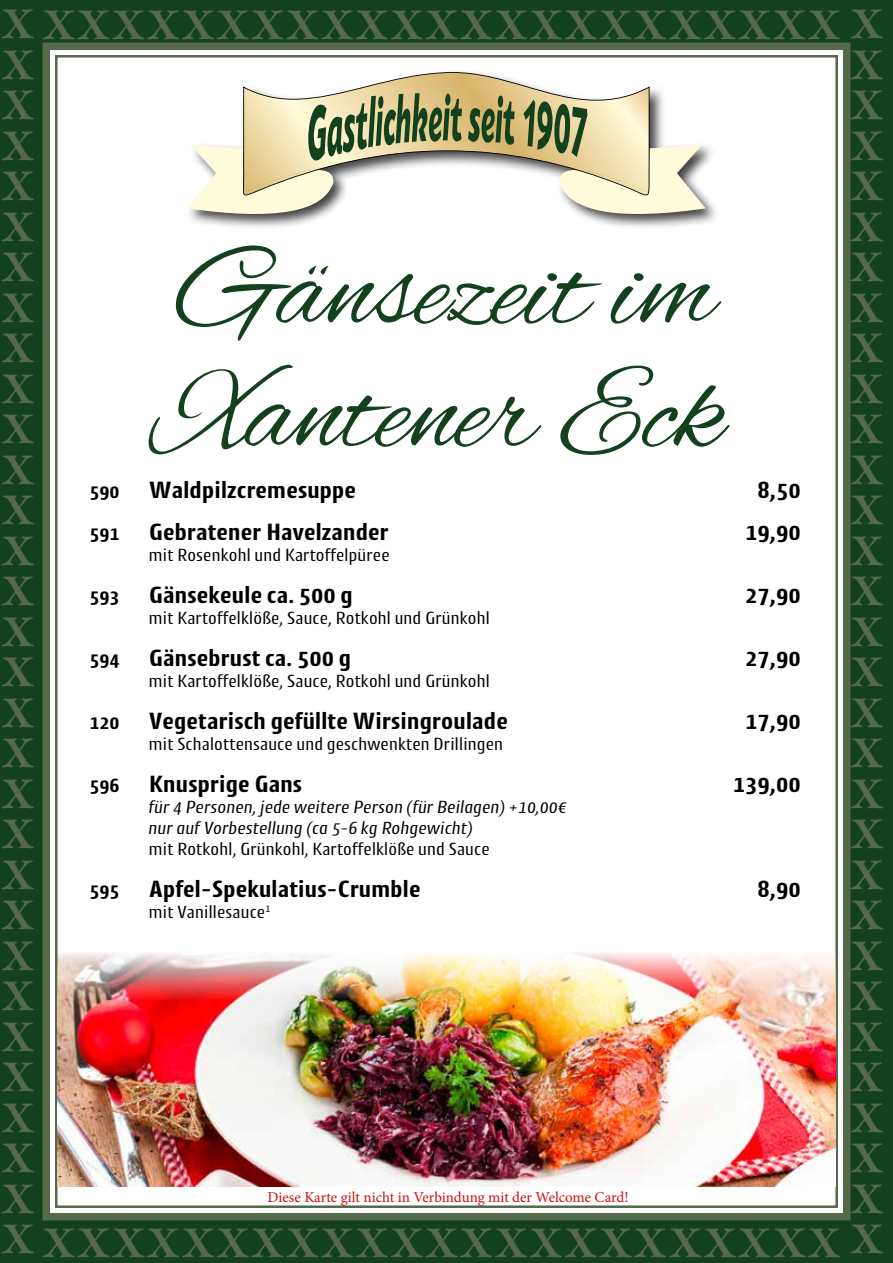
<style>
.page{position:relative;width:893px;height:1263px;background:#14411d}
.page>*{position:absolute;margin:0;border:0;box-sizing:border-box;transform-origin:0 0}
.t1{font:120px/123px "Alex Brush";color:#14411d}
.t2{font:700 45px/40.5px "Garamond Premr Pro";letter-spacing:.05em;color:#546a49;text-align:justify}
.t3{font:700 24px "Cantiga";color:#000}
.t4{font:18px "Cantiga";color:#000}
.t5{font:italic 18px/21px "Cantiga";color:#000}
.t6{font:15px "Minion Pro";color:#cd1013}
.s1{font-size:19.5px}
</style>
<div class="page">
<div style="left:42px;top:42px;width:809px;height:1179px;background:#fff"></div>
<div style="left:185px;top:68px;width:536px;height:162px;background:#000;opacity:.75"></div>
<svg style="left:243px;top:72px;width:406px;height:21px;background:#eee5d2"></svg>
<svg style="left:187px;top:93px;width:519px;height:121px;background:#d4d1b6"></svg>
<img style="left:58px;top:950px;width:777px;height:237px">
<h2 class="t2" style="left:1px;top:5px;width:883px">XXXXXXXXXXXXXXXXXXXXXXXX X</h2>
<h2 class="t2" style="left:1px;top:45px;width:34px">X X X X X X X X X X X X X X X X X X X X X X X X X X X X X X</h2>
<h2 class="t2" style="left:850px;top:45px;width:34px">X X X X X X X X X X X X X X X X X X X X X X X X X X X X X X</h2>
<h1 class="t1" style="left:169px;top:237px;width:557px">Gänsezeit im<br>Xantener Eck</h1>
<h3 class="t3" style="left:89px;top:475px;width:268px"><span class="s1">590</span> Waldpilzcremesuppe</h3>
<h3 class="t3" style="left:757px;top:475px;width:45px">8,50</h3>
<h3 class="t3" style="left:89px;top:517px;width:301px"><span class="s1">591</span> Gebratener Havelzander</h3>
<h3 class="t3" style="left:745px;top:517px;width:57px">19,90</h3>
<p class="t4" style="left:149px;top:544px;width:242px">mit Rosenkohl und Kartoffelpüree</p>
<h3 class="t3" style="left:89px;top:580px;width:265px"><span class="s1">593</span> Gänsekeule ca. 500 g</h3>
<h3 class="t3" style="left:745px;top:580px;width:57px">27,90</h3>
<p class="t4" style="left:149px;top:607px;width:342px">mit Kartoffelklöße, Sauce, Rotkohl und Grünkohl</p>
<h3 class="t3" style="left:89px;top:643px;width:263px"><span class="s1">594</span> Gänsebrust ca. 500 g</h3>
<h3 class="t3" style="left:745px;top:643px;width:57px">27,90</h3>
<p class="t4" style="left:149px;top:670px;width:342px">mit Kartoffelklöße, Sauce, Rotkohl und Grünkohl</p>
<h3 class="t3" style="left:89px;top:706px;width:420px"><span class="s1">120</span> Vegetarisch gefüllte Wirsingroulade</h3>
<h3 class="t3" style="left:745px;top:706px;width:57px">17,90</h3>
<p class="t4" style="left:149px;top:733px;width:356px">mit Schalottensauce und geschwenkten Drillingen</p>
<h3 class="t3" style="left:89px;top:769px;width:214px"><span class="s1">596</span> Knusprige Gans</h3>
<h3 class="t3" style="left:733px;top:769px;width:69px">139,00</h3>
<p class="t5" style="left:149px;top:796px;width:420px">für 4 Personen, jede weitere Person (für Beilagen) +10,00€ nur auf Vorbestellung (ca 5-6 kg Rohgewicht)</p>
<p class="t4" style="left:149px;top:838px;width:342px">mit Rotkohl, Grünkohl, Kartoffelklöße und Sauce</p>
<h3 class="t3" style="left:89px;top:874px;width:333px"><span class="s1">595</span> Apfel-Spekulatius-Crumble</h3>
<h3 class="t3" style="left:757px;top:874px;width:45px">8,90</h3>
<p class="t4" style="left:149px;top:901px;width:123px">mit Vanillesauce<sup>1</sup></p>
<p class="t6" style="left:268px;top:1187px;width:363px">Diese Karte gilt nicht in Verbindung mit der Welcome Card!</p>
<h2 class="t2" style="left:43px;top:1223px;width:799px">XXXXXXXXXXXXXXXXXXXXXXX</h2>
</div>
